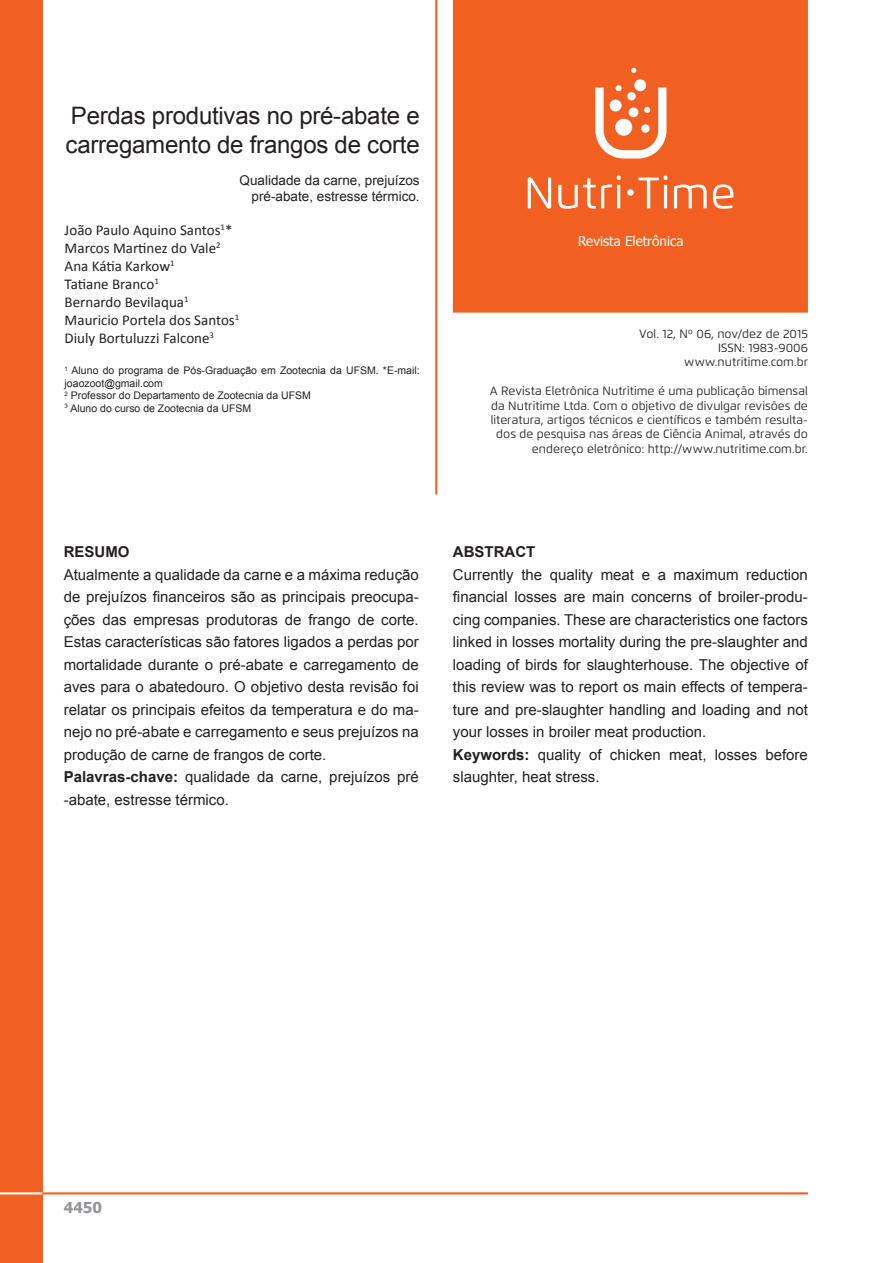
<style>
.page{position:relative;width:893px;height:1263px;background:#fff}
.page>*{position:absolute;margin:0;border:0;box-sizing:border-box;transform-origin:0 0}
.Título{font:24px/28.8px "Arial";letter-spacing:-.01em;color:#231f20}
.Corpo{font:15px/22.5px "Arial";color:#231f20;text-align:justify}
.Autores{font:15px "Calibri";color:#231f20}
.Títulos{font:700 15px "Arial";color:#231f20}
.t1{font:700 15px "Tahoma";color:#939598}
.Palavras_chave{font:13.5px "Arial";color:#231f20}
.t2{font:13.5px "Tahoma";color:#fff}
.Dados_do_volume{font:12px/14.4px "Flexo";color:#231f20;text-align:right}
.Filiação{font:10.5px/12.6px "Arial";color:#231f20}
.s1{font-weight:700}
</style>
<div class="page">
<div style="left:0;top:0;width:43px;height:1263px;background:#f26021"></div>
<hr style="left:0;top:1192px;width:43px;height:2px;background:#fff">
<div style="left:453px;top:0;width:355px;height:313px;background:#f26021"></div>
<hr style="left:43px;top:1192px;width:765px;height:2px;background:#f26021">
<svg style="left:528px;top:177px;width:23px;height:32px"></svg>
<svg style="left:558px;top:175px;width:63px;height:34px;background:#f4804e"></svg>
<hr style="left:617px;top:185px;width:3px;height:23px;background:#fff">
<svg style="left:674px;top:185px;width:33px;height:23px"></svg>
<svg style="left:713px;top:184px;width:20px;height:25px"></svg>
<svg style="left:627px;top:175px;width:40px;height:33px"></svg>
<div style="left:634px;top:79px;width:12px;height:12px;background:#fff;border-radius:50%"></div>
<svg style="left:631px;top:68px;width:5px;height:5px"></svg>
<svg style="left:615px;top:85px;width:7px;height:6px"></svg>
<svg style="left:595px;top:88px;width:71px;height:70px"></svg>
<hr style="left:435px;top:0;width:2px;height:494px;background:#f26021">
<p class="Título" style="left:66px;top:101px;width:356px">Perdas produtivas no pré-abate e carregamento de frangos de corte</p>
<p class="Palavras_chave" style="left:240px;top:171px;width:182px">Qualidade da carne, prejuízos</p>
<p class="Palavras_chave" style="left:252px;top:188px;width:170px">pré-abate, estresse térmico.</p>
<p class="Autores" style="left:65px;top:221px;width:169px">João Paulo Aquino Santos<sup>1</sup>*</p>
<p class="Autores" style="left:65px;top:239px;width:157px">Marcos Martinez do Vale<sup>2</sup></p>
<p class="Autores" style="left:65px;top:257px;width:111px">Ana Kátia Karkow<sup>1</sup></p>
<p class="Autores" style="left:65px;top:275px;width:96px">Tatiane Branco<sup>1</sup></p>
<p class="Autores" style="left:65px;top:293px;width:125px">Bernardo Bevilaqua<sup>1</sup></p>
<p class="Autores" style="left:65px;top:311px;width:176px">Mauricio Portela dos Santos<sup>1</sup></p>
<p class="Autores" style="left:65px;top:329px;width:151px">Diuly Bortuluzzi Falcone<sup>3</sup></p>
<p class="Filiação" style="left:65px;top:364px;width:357px"><sup>1</sup> Aluno do programa de Pós-Graduação em Zootecnia da UFSM. *E-mail: joaozoot@gmail.com</p>
<p class="Filiação" style="left:65px;top:389px;width:248px"><sup>2</sup> Professor do Departamento de Zootecnia da UFSM</p>
<p class="Filiação" style="left:65px;top:402px;width:188px"><sup>3</sup> Aluno do curso de Zootecnia da UFSM</p>
<p class="t2" style="left:578px;top:232px;width:107px">Revista Eletrônica</p>
<p class="Dados_do_volume" style="left:639px;top:326px;width:170px">Vol. 12, Nº 06, nov/dez de 2015</p>
<p class="Dados_do_volume" style="left:718px;top:341px;width:91px">ISSN: 1983-9006</p>
<p class="Dados_do_volume" style="left:684px;top:355px;width:125px">www.nutritime.com.br</p>
<p class="Dados_do_volume" style="left:490px;top:384px;width:320px">A Revista Eletrônica Nutritime é uma publicação bimensal da Nutritime Ltda. Com o objetivo de divulgar revisões de literatura, artigos técnicos e científicos e também resulta&shy;dos de pesquisa nas áreas de Ciência Animal, através do endereço eletrônico: http://www.nutritime.com.br.</p>
<p class="Títulos" style="left:64px;top:542px;width:67px">RESUMO</p>
<p class="Corpo" style="left:64px;top:563px;width:357px">Atualmente a qualidade da carne e a máxima redução de prejuízos financeiros são as principais preocupa&shy;ções das empresas produtoras de frango de corte.<br>Estas características são fatores ligados a perdas por mortalidade durante o pré-abate e carregamento de aves para o abatedouro. O objetivo desta revisão foi relatar os principais efeitos da temperatura e do ma&shy;nejo no pré-abate e carregamento e seus prejuízos na produção de carne de frangos de corte.</p>
<p class="Corpo" style="left:64px;top:766px;width:357px"><span class="s1">Palavras-chave:</span> qualidade da carne, prejuízos pré -abate, estresse térmico.</p>
<p class="Títulos" style="left:453px;top:542px;width:84px">ABSTRACT</p>
<p class="Corpo" style="left:453px;top:563px;width:357px">Currently the quality meat e a maximum reduction financial losses are main concerns of broiler-produ&shy;cing companies. These are characteristics one factors linked in losses mortality during the pre-slaughter and loading of birds for slaughterhouse. The objective of this review was to report os main effects of tempera&shy;ture and pre-slaughter handling and loading and not your losses in broiler meat production.</p>
<p class="Corpo" style="left:453px;top:743px;width:357px"><span class="s1">Keywords:</span> quality of chicken meat, losses before slaughter, heat stress.</p>
<p class="t1" style="left:64px;top:1197px;width:40px">4450</p>
</div>
